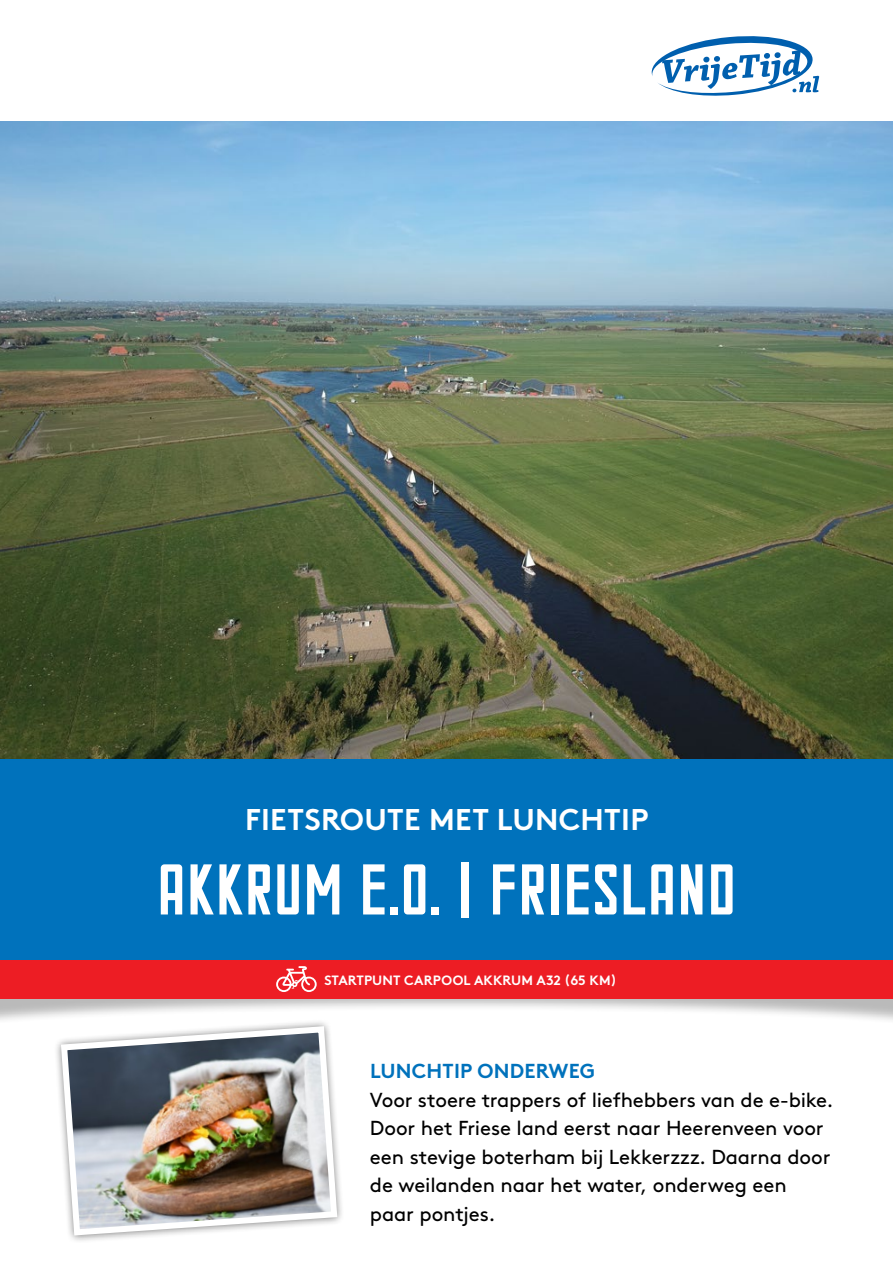
<style>
.page{position:relative;width:893px;height:1263px;background:#fff}
.page>*{position:absolute;margin:0;border:0;box-sizing:border-box;transform-origin:0 0}
.t1{font:condensed 72px "FUNCTION";color:#fff}
.t2{font:700 30px "Brown Std";letter-spacing:.01em;color:#fff}
.t3{font:20.25px/28.5px "Brown Std";letter-spacing:-.005em;color:#000}
.t4{font:700 20.25px "Brown Std";letter-spacing:.01em;color:#0072bc}
.t5{font:700 13.5px "Brown Std";letter-spacing:.01em;color:#fff}
</style>
<div class="page">
<img style="left:0;top:121px;width:893px;height:638px">
<div style="left:0;top:944px;width:893px;height:85px;background:#000;opacity:.55"></div>
<div style="left:0;top:759px;width:893px;height:237px;background:#0072bc"></div>
<svg style="left:651px;top:36px;width:168px;height:60px"></svg>
<div style="left:53px;top:1019px;width:292px;height:224px;background:#fff"></div>
<img style="left:58px;top:1023px;width:282px;height:216px">
<div style="left:0;top:960px;width:893px;height:38px;background:#ed1d24"></div>
<svg style="left:276px;top:966px;width:41px;height:26px"></svg>
<h2 class="t2" style="left:245px;top:802px;width:405px">FIETSROUTE MET LUNCHTIP</h2>
<h1 class="t1" style="left:157px;top:851px;width:581px">AKKRUM E.O. | FRIESLAND</h1>
<p class="t5" style="left:324px;top:971px;width:294px">STARTPUNT CARPOOL AKKRUM A32 (65 KM)</p>
<p class="t4" style="left:370px;top:1059px;width:226px">LUNCHTIP ONDERWEG</p>
<p class="t3" style="left:370px;top:1086px;width:465px">Voor stoere trappers of liefhebbers van de e-bike.<br>Door het Friese land eerst naar Heerenveen voor een stevige boterham bij Lekkerzzz. Daarna door de weilanden naar het water, onderweg een paar pontjes.</p>
</div>
